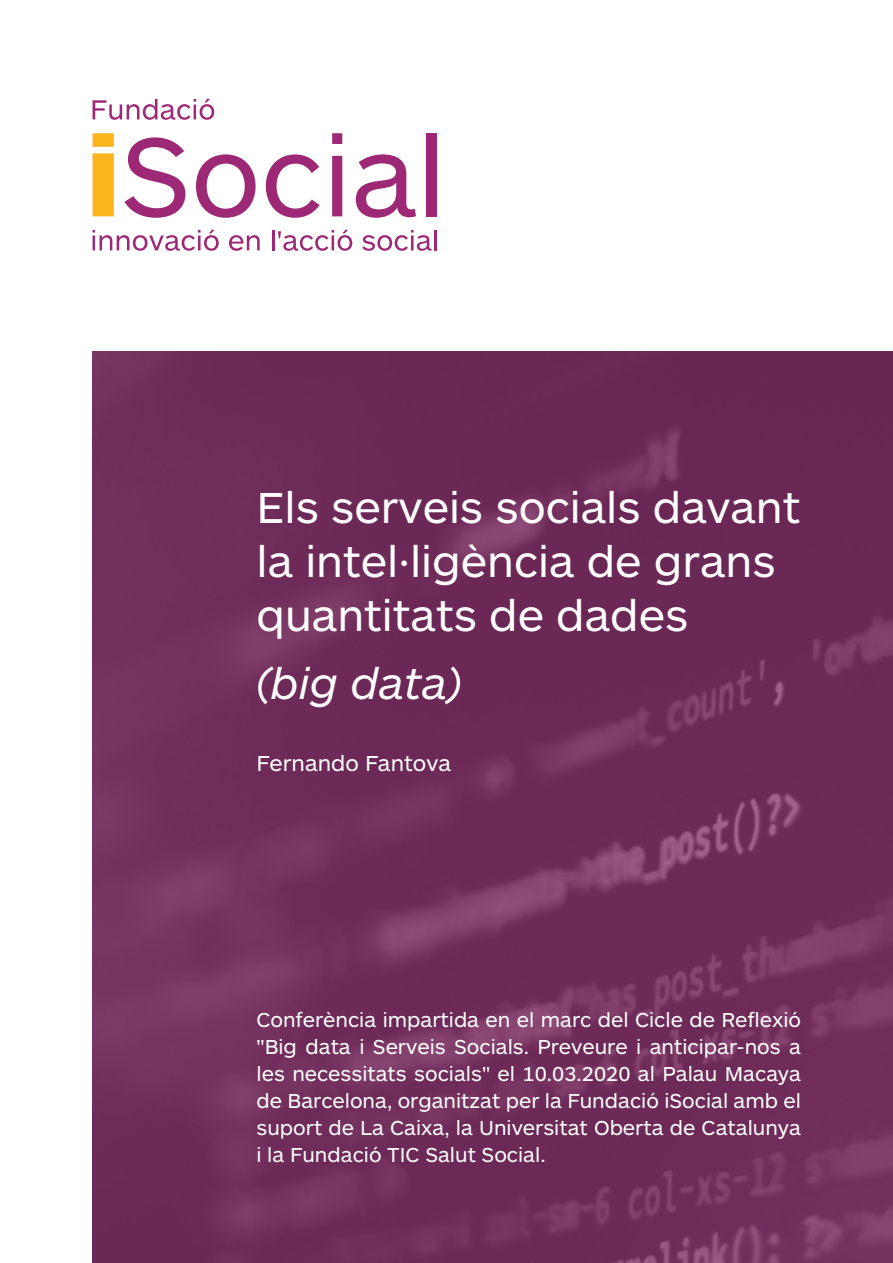
<style>
.page{position:relative;width:893px;height:1263px;background:#fff}
.page>*{position:absolute;margin:0;border:0;box-sizing:border-box;transform-origin:0 0}
.t1{font:45px/54px "ARS Maquette";color:#fff}
.t2{font:italic 45px "ARS Maquette";color:#fff}
.t3{font:22.5px "ARS Maquette";color:#fff}
.t4{font:21px/27px "ARS Maquette";color:#fff;text-align:justify}
</style>
<div class="page">
<img style="left:93px;top:351px;width:800px;height:912px">
<svg style="left:93px;top:133px;width:21px;height:83px"></svg>
<svg style="left:124px;top:137px;width:61px;height:81px"></svg>
<svg style="left:196px;top:154px;width:60px;height:64px"></svg>
<svg style="left:266px;top:154px;width:54px;height:64px"></svg>
<svg style="left:332px;top:133px;width:10px;height:83px"></svg>
<svg style="left:356px;top:154px;width:60px;height:64px"></svg>
<div style="left:427px;top:133px;width:10px;height:83px;background:#9c2876"></div>
<svg style="left:93px;top:99px;width:121px;height:21px"></svg>
<svg style="left:93px;top:230px;width:126px;height:21px"></svg>
<svg style="left:229px;top:235px;width:31px;height:16px"></svg>
<hr style="left:272px;top:230px;width:2px;height:20px;background:#9c2876">
<svg style="left:278px;top:230px;width:74px;height:21px"></svg>
<svg style="left:362px;top:230px;width:70px;height:21px"></svg>
<hr style="left:434px;top:230px;width:3px;height:20px;background:#9c2876">
<h1 class="t1" style="left:256px;top:479px;width:545px">Els serveis socials davant la intel·ligència de grans quantitats de dades</h1>
<h1 class="t2" style="left:256px;top:654px;width:207px">(big data)</h1>
<p class="t3" style="left:256px;top:749px;width:196px">Fernando Fantova</p>
<p class="t4" style="left:256px;top:1005px;width:546px">Conferència impartida en el marc del Cicle de Reflexió "Big data i Serveis Socials. Preveure i anticipar-nos a les necessitats socials" el 10.03.2020 al Palau Macaya de Barcelona, organitzat per la Fundació iSocial amb el suport de La Caixa, la Universitat Oberta de Catalunya i la Fundació TIC Salut Social.</p>
</div>
